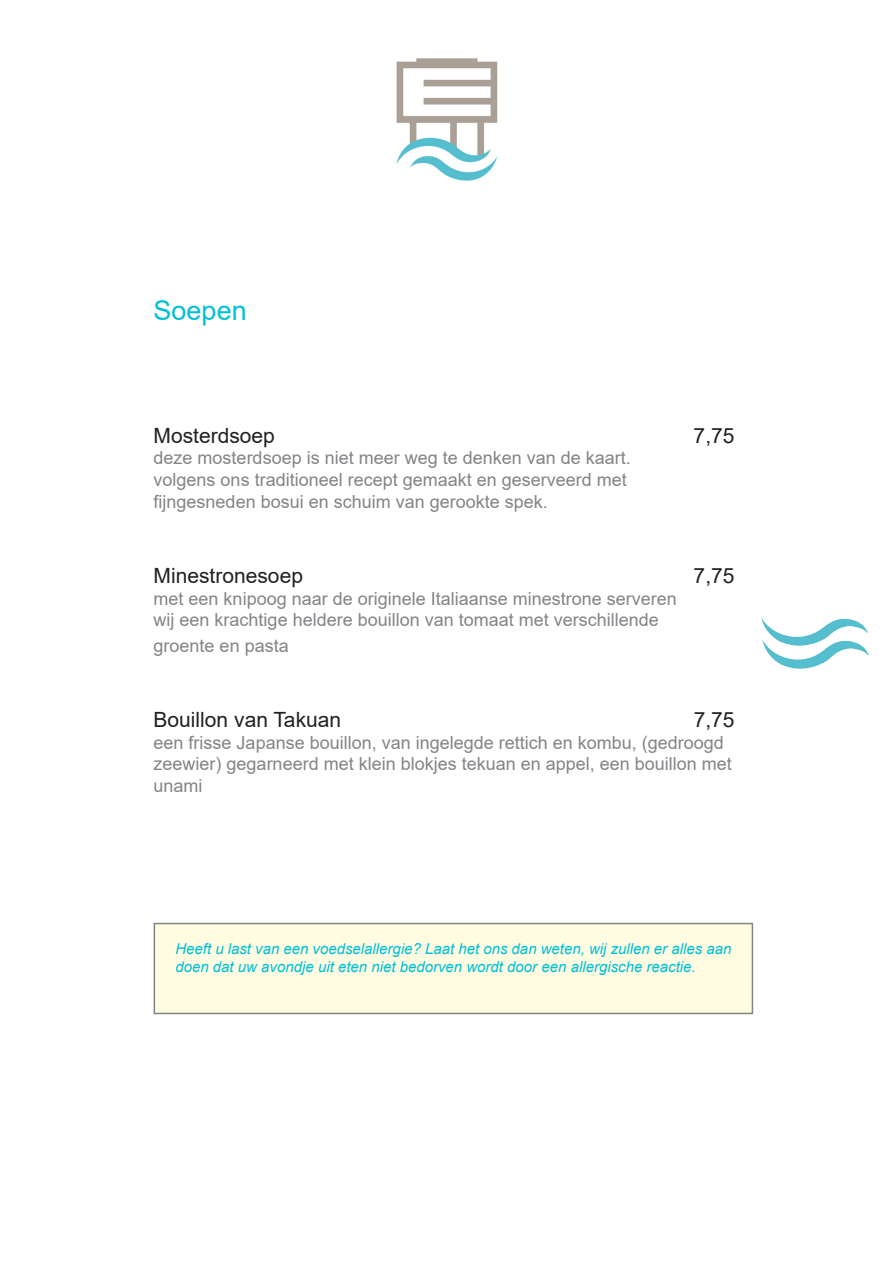
<style>
.page{position:relative;width:893px;height:1263px;background:#fff}
.page>*{position:absolute;margin:0;border:0;box-sizing:border-box;transform-origin:0 0}
.t1{font:27px "Arial";color:#00bfd7}
.t2{font:21px "Arial";color:#231f20}
.t3{font:18px/21.6px "Arial";color:#828487}
.t4{font:italic 15px/18px "Arial";color:#00bfd7}
</style>
<div class="page">
<img style="left:761px;top:617px;width:106px;height:22px">
<img style="left:396px;top:58px;width:102px;height:123px">
<img style="left:762px;top:639px;width:107px;height:29px">
<div style="left:154px;top:923px;width:599px;height:91px;background:#fffce1;border:2px solid #828487"></div>
<p class="t1" style="left:154px;top:292px;width:95px">Soepen</p>
<p class="t2" style="left:154px;top:421px;width:123px">Mosterdsoep</p>
<p class="t2" style="left:694px;top:421px;width:42px">7,75</p>
<p class="t3" style="left:154px;top:447px;width:479px">deze mosterdsoep is niet meer weg te denken van de kaart.</p>
<p class="t3" style="left:154px;top:469px;width:475px">volgens ons traditioneel recept gemaakt en geserveerd met</p>
<p class="t3" style="left:154px;top:490px;width:396px">fijngesneden bosui en schuim van gerookte spek.</p>
<p class="t2" style="left:154px;top:561px;width:151px">Minestronesoep</p>
<p class="t2" style="left:694px;top:561px;width:42px">7,75</p>
<p class="t3" style="left:154px;top:587px;width:525px">met een knipoog naar de originele Italiaanse minestrone serveren</p>
<p class="t3" style="left:154px;top:609px;width:507px">wij een krachtige heldere bouillon van tomaat met verschillende</p>
<p class="t3" style="left:154px;top:634px;width:137px">groente en pasta</p>
<p class="t2" style="left:154px;top:705px;width:189px">Bouillon van Takuan</p>
<p class="t2" style="left:694px;top:705px;width:42px">7,75</p>
<p class="t3" style="left:154px;top:731px;width:580px">een frisse Japanse bouillon, van ingelegde rettich en kombu, (gedroogd zeewier) gegarneerd met klein blokjes tekuan en appel, een bouillon met unami</p>
<p class="t4" style="left:175px;top:940px;width:557px">Heeft u last van een voedselallergie? Laat het ons dan weten, wij zullen er alles aan doen dat uw avondje uit eten niet bedorven wordt door een allergische reactie.</p>
</div>
